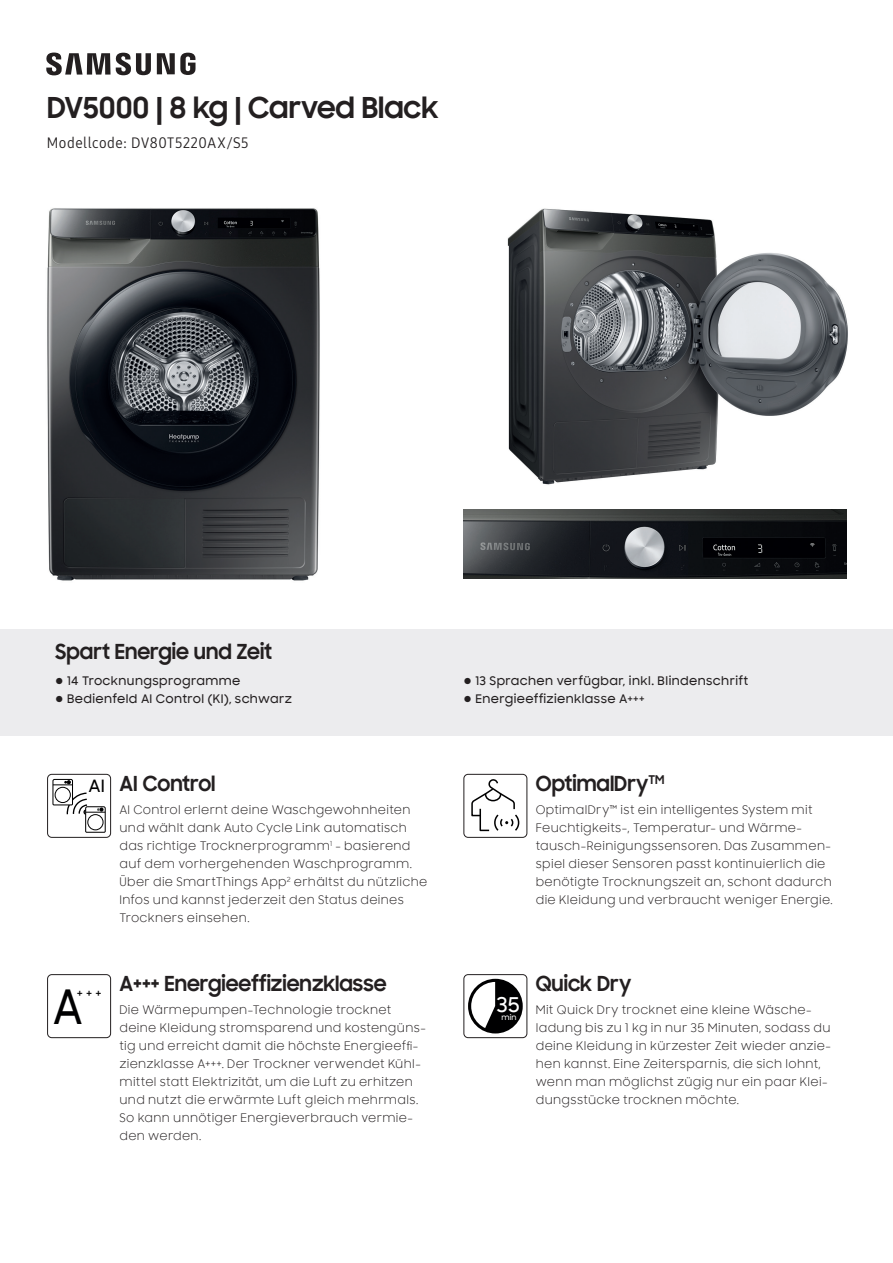
<style>
.page{position:relative;width:893px;height:1263px;background:#fff}
.page>*{position:absolute;margin:0;border:0;box-sizing:border-box;transform-origin:0 0}
.t1{font:500 48.15px "Samsung Sharp Sans";color:#000001;scale:.9 1}
.t2{font:700 29.25px "Samsung Sharp Sans";color:#231f20}
.t3{font:700 21px "Samsung Sharp Sans";color:#231f20;scale:.95 1}
.t4{font:500 20.7px "Samsung Sharp Sans";color:#fff}
.t5{font:500 17.25px "Samsung Sharp Sans";color:#000001}
.t6{font:15px "Samsung One 400 C";letter-spacing:.03em;color:#231f20}
.t7{font:500 13.2px "Samsung Sharp Sans";color:#000001}
.t8{font:12px/18px "Samsung Sharp Sans";letter-spacing:.03em;color:#231f20;scale:.95 1}
.t9{font:500 12px/18px "Samsung Sharp Sans";letter-spacing:.035em;color:#231f20}
.t10{font:500 7.5px "Samsung Sharp Sans";color:#fff}
</style>
<div class="page">
<svg style="left:46px;top:53px;width:150px;height:22px"></svg>
<div style="left:0;top:629px;width:893px;height:107px;background:#ececee"></div>
<img style="left:463px;top:509px;width:383px;height:70px">
<img style="left:507px;top:208px;width:341px;height:277px">
<img style="left:47px;top:208px;width:273px;height:373px">
<svg style="left:485px;top:980px;width:37px;height:53px"></svg>
<div style="left:468px;top:979px;width:55px;height:54px;border:3px solid #000001;border-radius:50%"></div>
<div style="left:463px;top:974px;width:64px;height:64px;border:1px solid #231f20;border-radius:4px"></div>
<svg style="left:471px;top:779px;width:49px;height:53px"></svg>
<div style="left:463px;top:774px;width:64px;height:64px;border:1px solid #231f20;border-radius:4px"></div>
<div style="left:47px;top:974px;width:64px;height:64px;border:1px solid #231f20;border-radius:4px"></div>
<svg style="left:53px;top:779px;width:20px;height:26px"></svg>
<div style="left:52px;top:779px;width:21px;height:26px;border:1px solid #000001"></div>
<svg style="left:53px;top:781px;width:20px;height:4px"></svg>
<div style="left:55px;top:787px;width:16px;height:16px;border:1px solid #000001;border-radius:50%"></div>
<svg style="left:86px;top:807px;width:19px;height:25px"></svg>
<div style="left:85px;top:806px;width:21px;height:27px;border:1px solid #000001"></div>
<svg style="left:66px;top:792px;width:39px;height:23px"></svg>
<div style="left:87px;top:814px;width:16px;height:16px;border:1px solid #000001;border-radius:50%"></div>
<div style="left:47px;top:774px;width:64px;height:64px;border:1px solid #231f20;border-radius:4px"></div>
<h2 class="t2" style="left:47px;top:85px;width:393px">DV5000 | 8 kg | Carved Black</h2>
<p class="t6" style="left:47px;top:132px;width:203px">Modellcode: DV80T5220AX/S5</p>
<h3 class="t3" style="left:55px;top:636px;width:230px">Spart Energie und Zeit</h3>
<p class="t9" style="left:55px;top:671px;width:238px">⚫ 14 Trocknungsprogramme<br>⚫ Bedienfeld AI Control (KI), schwarz</p>
<h3 class="t5" style="left:89px;top:773px;width:18px">AI</h3>
<h3 class="t3" style="left:119px;top:768px;width:103px">AI Control</h3>
<p class="t8" style="left:119px;top:800px;width:326px">AI Control erlernt deine Waschgewohnheiten und wählt dank Auto Cycle Link automatisch das richtige Trocknerprogramm<sup>1</sup> - basierend auf dem vorhergehenden Waschprogramm.<br>Über die SmartThings App<sup>2</sup> erhältst du nützliche Infos und kannst jederzeit den Status deines Trockners einsehen.</p>
<h1 class="t1" style="left:52px;top:972px;width:35px">A</h1>
<p class="t7" style="left:77px;top:984px;width:26px">+++</p>
<h3 class="t3" style="left:119px;top:968px;width:283px">A+++ Energieeffizienzklasse</h3>
<p class="t8" style="left:119px;top:1000px;width:324px">Die Wärmepumpen-Technologie trocknet deine Kleidung stromsparend und kostengüns&shy;tig und erreicht damit die höchste Energieeffi&shy;zienzklasse A+++. Der Trockner verwendet Kühl&shy;mittel statt Elektrizität, um die Luft zu erhitzen und nutzt die erwärmte Luft gleich mehrmals.<br>So kann unnötiger Energieverbrauch vermie&shy;den werden.</p>
<p class="t9" style="left:463px;top:671px;width:286px">⚫ 13 Sprachen verfügbar, inkl. Blindenschrift ⚫ Energieeffizienklasse A+++</p>
<h3 class="t3" style="left:536px;top:768px;width:137px">OptimalDry<sup>TM</sup></h3>
<p class="t8" style="left:536px;top:800px;width:314px">OptimalDry™ ist ein intelligentes System mit Feuchtigkeits-, Temperatur- und Wärme&shy;tausch-Reinigungssensoren. Das Zusammen&shy;spiel dieser Sensoren passt kontinuierlich die benötigte Trocknungszeit an, schont dadurch die Kleidung und verbraucht weniger Energie.</p>
<h3 class="t4" style="left:497px;top:989px;width:25px">35</h3>
<p class="t10" style="left:502px;top:1012px;width:16px">min</p>
<h3 class="t3" style="left:536px;top:968px;width:102px">Quick Dry</h3>
<p class="t8" style="left:536px;top:1000px;width:312px">Mit Quick Dry trocknet eine kleine Wäsche&shy;ladung bis zu 1 kg in nur 35 Minuten, sodass du deine Kleidung in kürzester Zeit wieder anzie&shy;hen kannst. Eine Zeitersparnis, die sich lohnt, wenn man möglichst zügig nur ein paar Klei&shy;dungsstücke trocknen möchte.</p>
</div>
